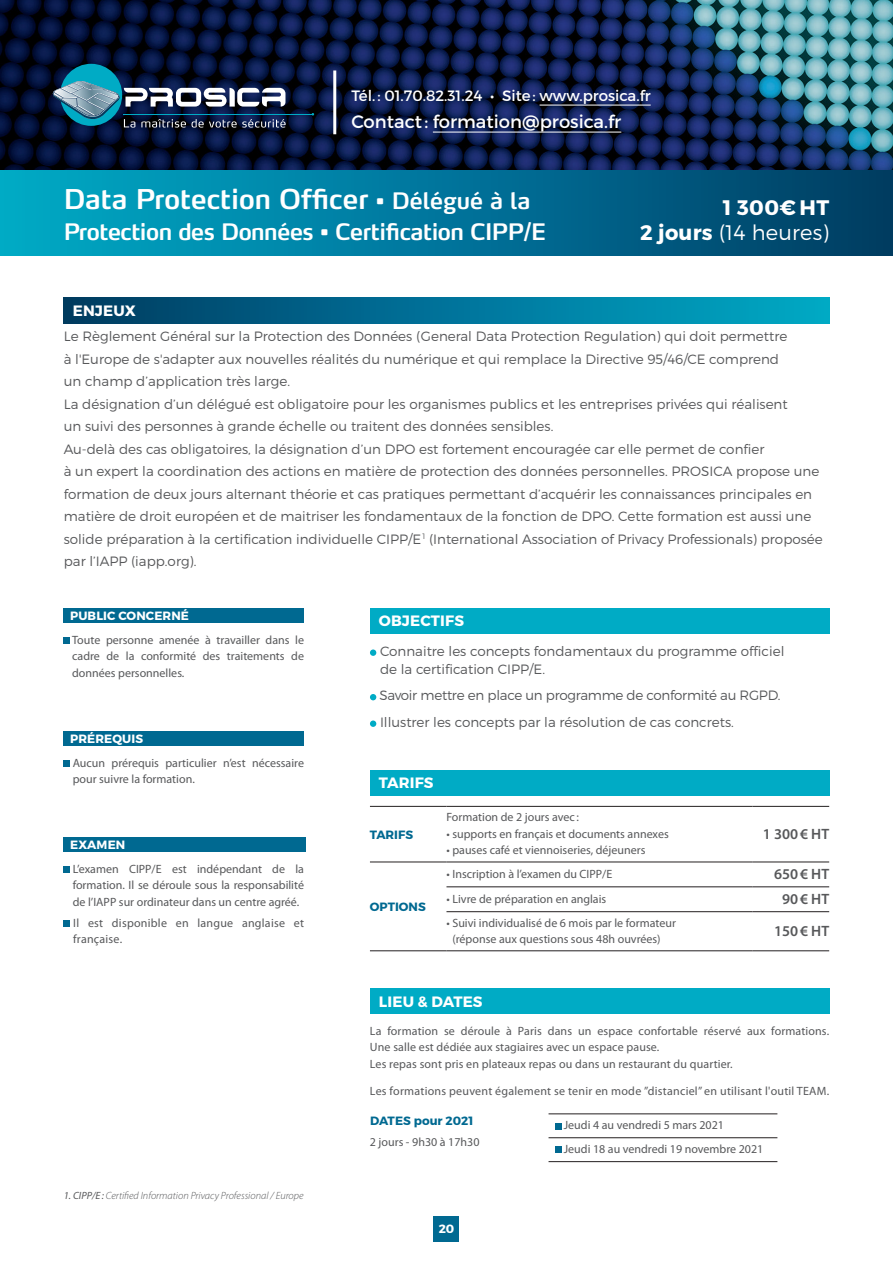
<style>
.page{position:relative;width:893px;height:1263px;background:#fff}
.page>*{position:absolute;margin:0;border:0;box-sizing:border-box;transform-origin:0 0}
.t1{font:600 27px "Max LF";color:#fff}
.t2{font:600 22.5px "Max LF";letter-spacing:-.02em;color:#fff}
.t3{font:700 21px/25.2px "Montserrat";color:#fff;text-align:right}
.t4{font:18px "Montserrat";color:#fff}
.t5{font:15px "Montserrat";color:#fff}
.t6{font:700 15px "Montserrat";letter-spacing:.01em;color:#fff}
.t7{font:600 15px "Myriad Pro";color:#57585a}
.t8{font:300 13.5px/22.5px "Montserrat";color:#57585a}
.t9{font:300 13.5px/26.5px "Montserrat";letter-spacing:-.02em;color:#57585a}
.t10{font:12px/16.5px "Myriad Pro";color:#57585a}
.t11{font:12px/16.5px "Myriad Pro";letter-spacing:.02em;color:#57585a}
.t12{font:700 12px "Montserrat";letter-spacing:.01em;color:#fff}
.t13{font:700 12px "Montserrat";color:#006991}
.t14{font:italic 300 10.5px "Myriad Pro";color:#57585a}
.s1{font-size:22.5px}
.s2{font-weight:300}
.s3{font-weight:400}
</style>
<div class="page">
<img style="left:0;top:0;width:893px;height:170px">
<div style="left:0;top:170px;width:893px;height:85px;background:linear-gradient(to right,#00acca,#003c64)"></div>
<hr style="left:124px;top:114px;width:189px;height:1px;background:#00abc5">
<div style="left:60px;top:64px;width:62px;height:62px;background:#00abc5;border-radius:50%"></div>
<svg style="left:53px;top:81px;width:233px;height:47px"></svg>
<hr style="left:333px;top:70px;width:3px;height:64px;background:#fff">
<hr style="left:539px;top:105px;width:112px;height:1px;background:#fff">
<hr style="left:433px;top:132px;width:188px;height:1px;background:#fff">
<div style="left:434px;top:1216px;width:25px;height:26px;background:#006991"></div>
<div style="left:370px;top:608px;width:459px;height:26px;background:#00abc5"></div>
<div style="left:370px;top:649px;width:6px;height:7px;background:#00abc5;border-radius:50%"></div>
<svg style="left:370px;top:694px;width:6px;height:6px"></svg>
<div style="left:370px;top:720px;width:6px;height:7px;background:#00abc5;border-radius:50%"></div>
<div style="left:370px;top:770px;width:459px;height:26px;background:#00abc5"></div>
<hr style="left:370px;top:806px;width:76px;height:1px;background:#231f20">
<hr style="left:446px;top:806px;width:307px;height:1px;background:#231f20">
<hr style="left:753px;top:806px;width:76px;height:1px;background:#231f20">
<hr style="left:446px;top:911px;width:307px;height:1px;background:#231f20">
<hr style="left:753px;top:911px;width:76px;height:1px;background:#231f20">
<hr style="left:370px;top:950px;width:76px;height:1px;background:#231f20">
<hr style="left:446px;top:950px;width:307px;height:1px;background:#231f20">
<hr style="left:753px;top:950px;width:76px;height:1px;background:#231f20">
<hr style="left:370px;top:862px;width:76px;height:1px;background:#231f20">
<hr style="left:446px;top:862px;width:307px;height:1px;background:#231f20">
<hr style="left:753px;top:862px;width:76px;height:1px;background:#231f20">
<hr style="left:446px;top:886px;width:307px;height:1px;background:#231f20">
<hr style="left:753px;top:886px;width:76px;height:1px;background:#231f20">
<div style="left:370px;top:988px;width:459px;height:26px;background:#00abc5"></div>
<hr style="left:549px;top:1113px;width:228px;height:1px;background:#231f20">
<hr style="left:549px;top:1137px;width:228px;height:1px;background:#231f20">
<hr style="left:549px;top:1161px;width:228px;height:1px;background:#231f20">
<svg style="left:555px;top:1123px;width:6px;height:6px"></svg>
<svg style="left:555px;top:1147px;width:6px;height:6px"></svg>
<div style="left:64px;top:608px;width:240px;height:15px;background:#006991"></div>
<div style="left:64px;top:637px;width:6px;height:7px;background:#006991"></div>
<div style="left:64px;top:731px;width:240px;height:15px;background:#006991"></div>
<svg style="left:64px;top:760px;width:6px;height:6px"></svg>
<div style="left:64px;top:837px;width:242px;height:15px;background:#006991"></div>
<div style="left:64px;top:866px;width:6px;height:7px;background:#006991"></div>
<svg style="left:64px;top:920px;width:6px;height:6px"></svg>
<div style="left:64px;top:298px;width:765px;height:25px;background:linear-gradient(to right,#003b63,#00abca)"></div>
<p class="t5" style="left:351px;top:86px;width:301px">Tél. : 01.70.82.31.24 • Site : www.prosica.fr</p>
<h3 class="t4" style="left:351px;top:110px;width:271px">Contact : formation@prosica.fr</h3>
<h1 class="t1" style="left:64px;top:182px;width:468px">Data Protection Officer <span class="s1">• Délégué à la</span></h1>
<h2 class="t2" style="left:64px;top:218px;width:484px">Protection des Données • Certification CIPP/E</h2>
<p class="t6" style="left:73px;top:301px;width:65px">ENJEUX</p>
<h3 class="t3" style="left:640px;top:195px;width:190px">1 300€ HT<br>2 JOURS <span class="s2">(14 heures)</span></h3>
<p class="t8" style="left:64px;top:325px;width:760px">Le Règlement Général sur la Protection des Données (General Data Protection Regulation) qui doit permettre<br>à l'Europe de s'adapter aux nouvelles réalités du numérique et qui remplace la Directive 95/46/CE comprend<br>un champ d’application très large.<br>La désignation d’un délégué est obligatoire pour les organismes publics et les entreprises privées qui réalisent<br>un suivi des personnes à grande échelle ou traitent des données sensibles.<br>Au-delà des cas obligatoires, la désignation d’un DPO est fortement encouragée car elle permet de confier<br>à un expert la coordination des actions en matière de protection des données personnelles. PROSICA propose une formation de deux jours alternant théorie et cas pratiques permettant d’acquérir les connaissances principales en matière de droit européen et de maitriser les fondamentaux de la fonction de DPO. Cette formation est aussi une solide préparation à la certification individuelle CIPP/E <sup>1</sup> (International Association of Privacy Professionals) proposée par l’IAPP (iapp.org).</p>
<p class="t12" style="left:64px;top:608px;width:8px">PUBLIC</p>
<p class="t12" style="left:118px;top:608px;width:10px">CONCERN</p>
<p class="t12" style="left:181px;top:608px;width:10px">É</p>
<p class="t10" style="left:72px;top:631px;width:233px;text-align:justify">Toute personne amenée à travailler dans le cadre de la conformité des traitements de données personnelles.</p>
<p class="t12" style="left:64px;top:731px;width:7px">PR</p>
<p class="t12" style="left:87px;top:731px;width:43px">ÉREQUIS</p>
<p class="t10" style="left:73px;top:754px;width:233px">Aucun prérequis particulier n’est nécessaire pour suivre la formation.</p>
<p class="t12" style="left:64px;top:837px;width:34px">EXAMEN</p>
<p class="t10" style="left:73px;top:860px;width:233px;text-align:justify">L’examen CIPP/E est indépendant de la formation. Il se déroule sous la responsabilité de l’IAPP sur ordinateur dans un centre agréé.</p>
<p class="t11" style="left:73px;top:914px;width:232px">Il est disponible en langue anglaise et française.</p>
<p class="t14" style="left:64px;top:1189px;width:241px"><span class="s3">1. CIPP/E :</span> Certified Information Privacy Professional / Europe</p>
<p class="t6" style="left:379px;top:611px;width:41px">OBJECTIFS</p>
<p class="t8" style="left:380px;top:642px;width:406px;line-height:18px">Connaitre les concepts fondamentaux du programme officiel de la certification CIPP/E.</p>
<p class="t9" style="left:379px;top:682px;width:402px">Savoir mettre en place un programme de conformité au RGPD.<br>Illustrer les concepts par la résolution de cas concrets.</p>
<p class="t6" style="left:370px;top:774px;width:11px">TARIFS</p>
<p class="t13" style="left:370px;top:827px;width:45px">TARIFS</p>
<p class="t13" style="left:370px;top:900px;width:57px">OPTIONS</p>
<p class="t10" style="left:446px;top:809px;width:134px">Formation de 2 jours avec :</p>
<p class="t10" style="left:446px;top:825px;width:224px">• supports en français et documents annexes</p>
<p class="t10" style="left:446px;top:842px;width:200px">• pauses café et viennoiseries, déjeuners</p>
<p class="t7" style="left:763px;top:824px;width:68px">1 300€ HT</p>
<p class="t10" style="left:446px;top:865px;width:167px">• Inscription à l’examen du CIPP/E</p>
<p class="t7" style="left:774px;top:864px;width:57px">650€ HT</p>
<p class="t10" style="left:446px;top:890px;width:161px">• Livre de préparation en anglais</p>
<p class="t7" style="left:782px;top:889px;width:49px">90€ HT</p>
<p class="t10" style="left:452px;top:914px;width:225px;text-indent:-6px">• Suivi individualisé de 6 mois par le formateur (réponse aux questions sous 48h ouvrées)</p>
<p class="t7" style="left:774px;top:921px;width:57px">150€ HT</p>
<p class="t6" style="left:370px;top:992px;width:10px">LIEU</p>
<p class="t6" style="left:418px;top:992px;width:25px">&amp; DATES</p>
<p class="t10" style="left:370px;top:1022px;width:461px">La formation se déroule à Paris dans un espace confortable réservé aux formations.<br>Une salle est dédiée aux stagiaires avec un espace pause.<br>Les repas sont pris en plateaux repas ou dans un restaurant du quartier.</p>
<p class="t11" style="left:370px;top:1082px;width:461px">Les formations peuvent également se tenir en mode ”distanciel” en utilisant l'outil TEAM.</p>
<p class="t13" style="left:370px;top:1114px;width:18px">DATES</p>
<p class="t13" style="left:414px;top:1114px;width:61px">POUR 2021</p>
<p class="t10" style="left:370px;top:1134px;width:111px">2 jours - 9h30 à 17h30</p>
<p class="t10" style="left:564px;top:1113px;width:201px;line-height:23.9px">Jeudi 4 au vendredi 5 mars 2021<br>Jeudi 18 au vendredi 19 novembre 2021</p>
<p class="t12" style="left:439px;top:1221px;width:17px">20</p>
</div>
